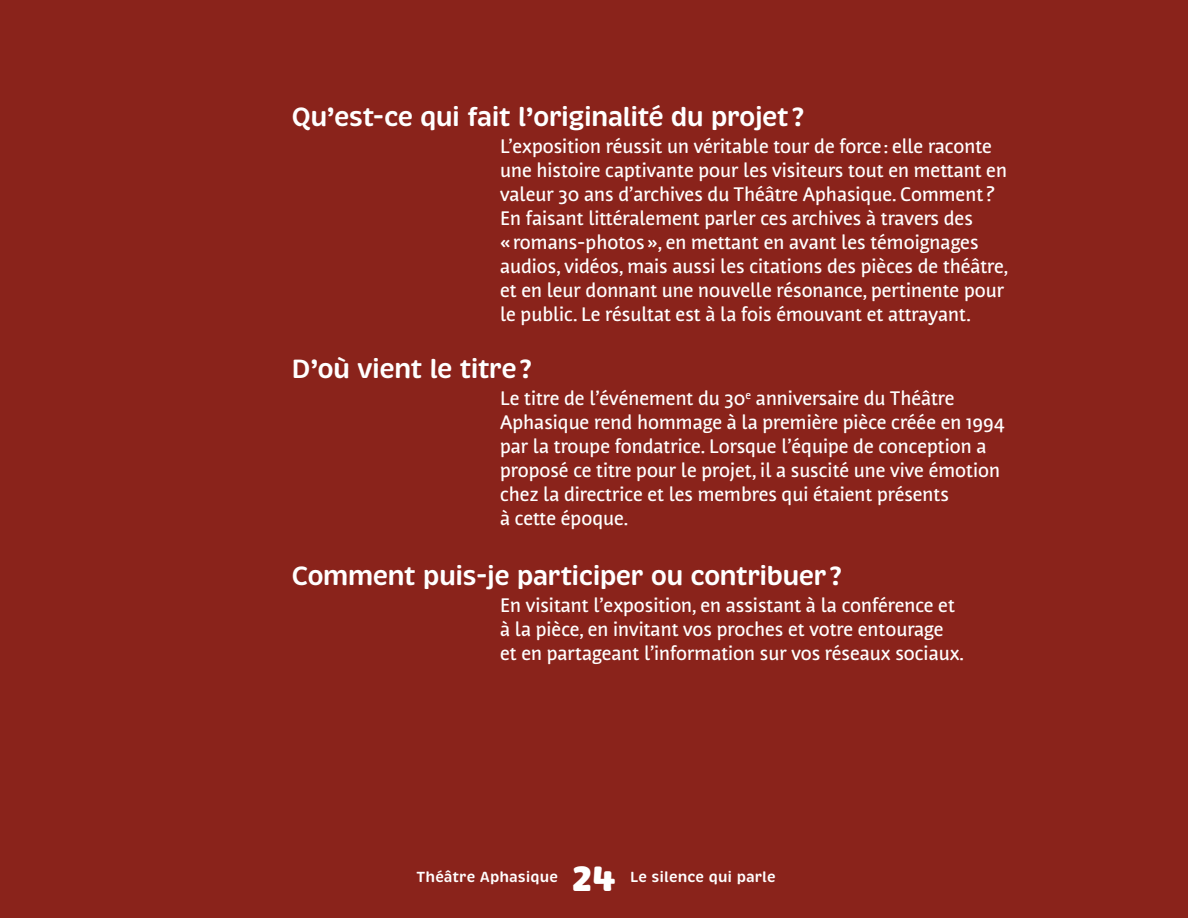
<style>
.page{position:relative;width:1188px;height:918px;background:#8a231b}
.page>*{position:absolute;margin:0;border:0;box-sizing:border-box;transform-origin:0 0}
.t1{font:900 36px "Brevia";color:#fff}
.t2{font:600 27px "Brevia";letter-spacing:-.035em;color:#fff}
.t3{font:500 19.5px/24px "Nuvo Pro";color:#fff}
.t4{font:600 15px "Brevia";color:#fff}
</style>
<div class="page">
<h2 class="t2" style="left:292px;top:100px;width:514px">Qu’est-ce qui fait l’originalité du projet?</h2>
<p class="t3" style="left:500px;top:134px;width:509px">L’exposition réussit un véritable tour de force : elle raconte une histoire captivante pour les visiteurs tout en mettant en valeur 30 ans d’archives du Théâtre Aphasique. Comment ?<br>En faisant littéralement parler ces archives à travers des «romans-photos», en mettant en avant les témoignages audios, vidéos, mais aussi les citations des pièces de théâtre, et en leur donnant une nouvelle résonance, pertinente pour le public. Le résultat est à la fois émouvant et attrayant.</p>
<h2 class="t2" style="left:292px;top:352px;width:242px">D’où vient le titre?</h2>
<p class="t3" style="left:500px;top:386px;width:506px">Le titre de l’événement du 30<sup>e</sup> anniversaire du Théâtre Aphasique rend hommage à la première pièce créée en 1994 par la troupe fondatrice. Lorsque l’équipe de conception a proposé ce titre pour le projet, il a suscité une vive émotion chez la directrice et les membres qui étaient présents<br>à cette époque.</p>
<h2 class="t2" style="left:292px;top:559px;width:552px">Comment puis-je participer ou contribuer?</h2>
<p class="t3" style="left:500px;top:593px;width:465px">En visitant l’exposition, en assistant à la conférence et à la pièce, en invitant vos proches et votre entourage et en partageant l’information sur vos réseaux sociaux.</p>
<p class="t4" style="left:417px;top:868px;width:143px">Théâtre Aphasique</p>
<h1 class="t1" style="left:572px;top:856px;width:46px">24</h1>
<p class="t4" style="left:630px;top:868px;width:147px">Le silence qui parle</p>
</div>
